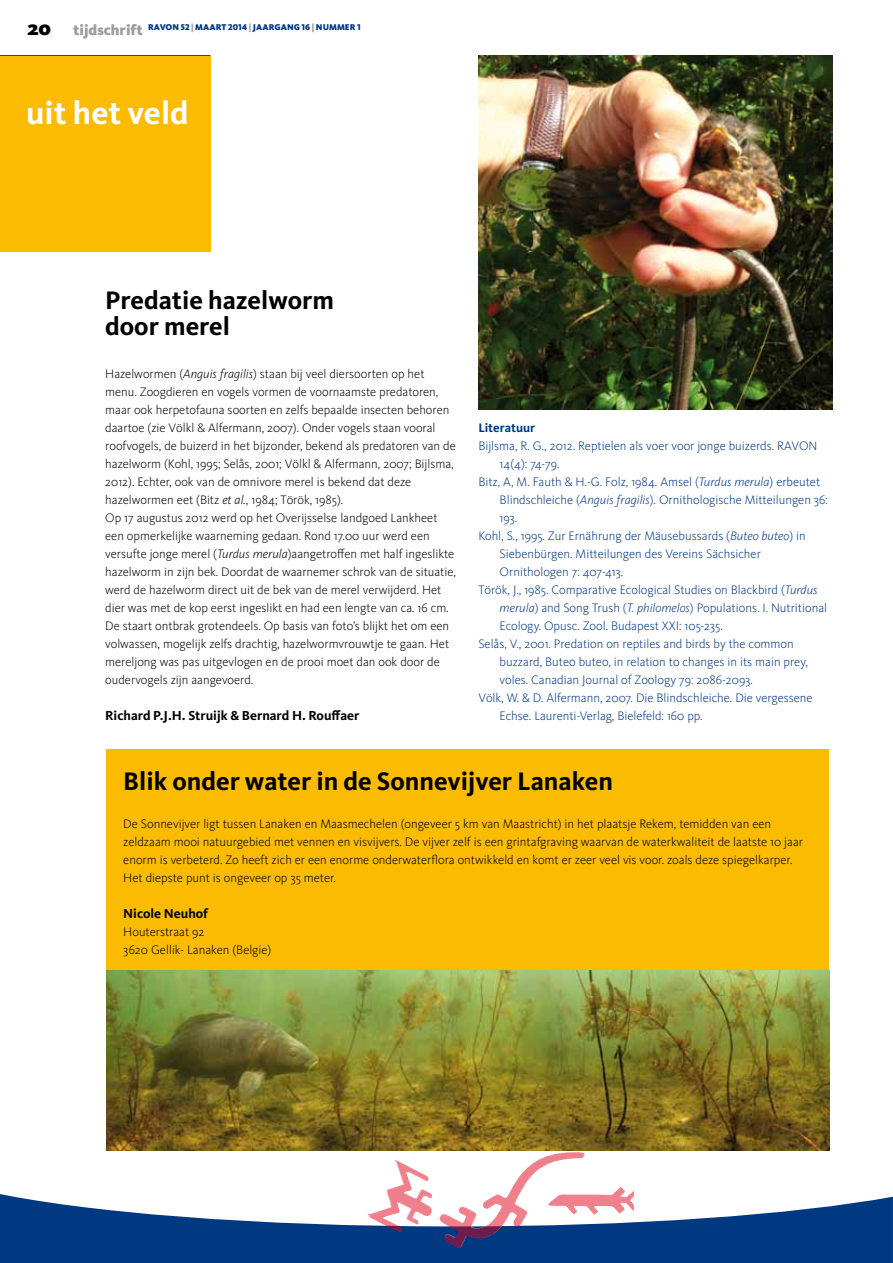
<style>
.page{position:relative;width:893px;height:1263px;background:#fff}
.page>*{position:absolute;margin:0;border:0;box-sizing:border-box;transform-origin:0 0}
.t1{font:700 33px "Kievit OT";color:#fff}
.t2{font:700 26.25px/26.2px "Kievit OT";color:#000}
.t3{font:900 15px "Kievit OT";color:#9c9e9f}
.t4{font:700 13.5px "Kievit OT";color:#000}
.t5{font:300 12.75px/18px "Kievit OT";color:#000}
.t6{font:300 12.75px "Kievit OT";color:#003882}
.t7{font:700 12.75px "Kievit OT";color:#003882}
.t8{font:900 8.7px "Kievit OT";letter-spacing:.005em;color:#003882}
.s1{font-size:21px;color:#000}
.s2{color:#9c9e9f}
.s3{font-style:italic}
</style>
<div class="page">
<svg style="left:0;top:1191px;width:893px;height:72px;fill:#003882"></svg>
<hr style="left:0;top:55px;width:210px;height:1px;background:#000">
<img style="left:395px;top:1160px;width:7px;height:20px">
<img style="left:552px;top:1187px;width:68px;height:13px">
<img style="left:537px;top:1152px;width:33px;height:9px">
<div style="left:0;top:56px;width:210px;height:195px;background:#fabb00"></div>
<div style="left:106px;top:749px;width:723px;height:401px;background:#fabb00"></div>
<img style="left:478px;top:55px;width:355px;height:354px">
<img style="left:106px;top:971px;width:723px;height:179px">
<p class="t3" style="left:27px;top:21px;width:183px"><span class="s1">20</span> TIJDSCHRIFT <sup>RAVON</sup> <sup>52</sup> <sup>|</sup> <sup>MAAR</sup></p>
<p class="t8" style="left:222px;top:21px;width:42px">T 2014 <span class="s2">|</span> JAAR</p>
<p class="t8" style="left:275px;top:21px;width:88px">GANG 16 <span class="s2">|</span> N UMMER 1</p>
<h1 class="t1" style="left:26px;top:93px;width:164px">uit het veld</h1>
<h2 class="t2" style="left:105px;top:287px;width:230px">Predatie hazelworm door merel</h2>
<p class="t5" style="left:105px;top:365px;width:352px">Hazelwormen (<span class="s3">Anguis fragilis</span>) staan bij veel diersoorten op het menu. Zoogdieren en vogels vormen de voornaamste predatoren, maar ook herpetofauna soorten en zelfs bepaalde insecten behoren daartoe (zie Völkl &amp; Alfermann, 2007). Onder vogels staan vooral roofvogels, de buizerd in het bijzonder, bekend als predatoren van de hazelworm (Kohl, 1995; Selås, 2001; Völkl &amp; Alfermann, 2007; Bijlsma, 2012). Echter, ook van de omnivore merel is bekend dat deze hazelwormen eet (Bitz <span class="s3">et al.</span>, 1984; Török, 1985).<br>Op 17 augustus 2012 werd op het Overijsselse landgoed Lankheet een opmerkelijke waarneming gedaan. Rond 17.00 uur werd een versufte jonge merel (<span class="s3">Turdus merula</span>)aangetroffen met half ingeslikte hazelworm in zijn bek. Doordat de waarnemer schrok van de situatie, werd de hazelworm direct uit de bek van de merel verwijderd. Het dier was met de kop eerst ingeslikt en had een lengte van ca. 16 cm.<br>De staart ontbrak grotendeels. Op basis van foto’s blijkt het om een volwassen, mogelijk zelfs drachtig, hazelwormvrouwtje te gaan. Het mereljong was pas uitgevlogen en de prooi moet dan ook door de oudervogels zijn aangevoerd.</p>
<p class="t4" style="left:105px;top:707px;width:256px">Richard P.J.H. Struijk &amp; Bernard H. Rouffaer</p>
<p class="t7" style="left:478px;top:420px;width:58px">Literatuur</p>
<p class="t6" style="left:478px;top:438px;width:341px">Bijlsma, R. G., 2012. Reptielen als voer voor jonge buizerds. RAVON</p>
<p class="t6" style="left:500px;top:456px;width:61px">14(4): 74-79.</p>
<p class="t6" style="left:478px;top:474px;width:343px">Bitz, A, M. Fauth &amp; H.-G. Folz, 1984. Amsel (<span class="s3">Turdus merula</span>) erbeutet</p>
<p class="t6" style="left:500px;top:492px;width:330px">Blindschleiche (<span class="s3">Anguis fragilis</span>). Ornithologische Mitteilungen 36:</p>
<p class="t6" style="left:500px;top:510px;width:19px">193.</p>
<p class="t6" style="left:478px;top:528px;width:329px">Kohl, S., 1995. Zur Ernährung der Mäusebussards (<span class="s3">Buteo buteo</span>) in</p>
<p class="t6" style="left:500px;top:546px;width:263px">Siebenbürgen. Mitteilungen des Vereins Sächsicher</p>
<p class="t6" style="left:500px;top:564px;width:125px">Ornithologen 7: 407-413.</p>
<p class="t6" style="left:478px;top:582px;width:341px">Török, J., 1985. Comparative Ecological Studies on Blackbird (<span class="s3">Turdus</span></p>
<p class="t6" style="left:500px;top:600px;width:329px"><span class="s3">merula</span>) and Song Trush (<span class="s3">T. philomelos</span>) Populations. I. Nutritional</p>
<p class="t6" style="left:500px;top:618px;width:225px">Ecology. Opusc. Zool. Budapest XXI: 105-235.</p>
<p class="t6" style="left:478px;top:636px;width:317px">Selås, V., 2001. Predation on reptiles and birds by the common</p>
<p class="t6" style="left:500px;top:654px;width:310px">buzzard, Buteo buteo, in relation to changes in its main prey,</p>
<p class="t6" style="left:500px;top:672px;width:255px">voles. Canadian Journal of Zoology 79: 2086-2093.</p>
<p class="t6" style="left:478px;top:690px;width:336px">Völk, W. &amp; D. Alfermann, 2007. Die Blindschleiche. Die vergessene</p>
<p class="t6" style="left:500px;top:708px;width:205px">Echse. Laurenti-Verlag, Bielefeld: 160 pp.</p>
<h2 class="t2" style="left:123px;top:767px;width:491px">Blik onder water in de Sonnevijver Lanaken</h2>
<p class="t5" style="left:123px;top:815px;width:681px">De Sonnevijver ligt tussen Lanaken en Maasmechelen (ongeveer 5 km van Maastricht) in het plaatsje Rekem, temidden van een zeldzaam mooi natuurgebied met vennen en visvijvers. De vijver zelf is een grintafgraving waarvan de waterkwaliteit de laatste 10 jaar enorm is verbeterd. Zo heeft zich er een enorme onderwaterflora ontwikkeld en komt er zeer veel vis voor. zoals deze spiegelkarper.<br>Het diepste punt is ongeveer op 35 meter.</p>
<p class="t4" style="left:123px;top:905px;width:86px">Nicole Neuhof</p>
<p class="t5" style="left:123px;top:923px;width:150px">Houterstraat 92<br>3620 Gellik- Lanaken (Belgie)</p>
</div>
